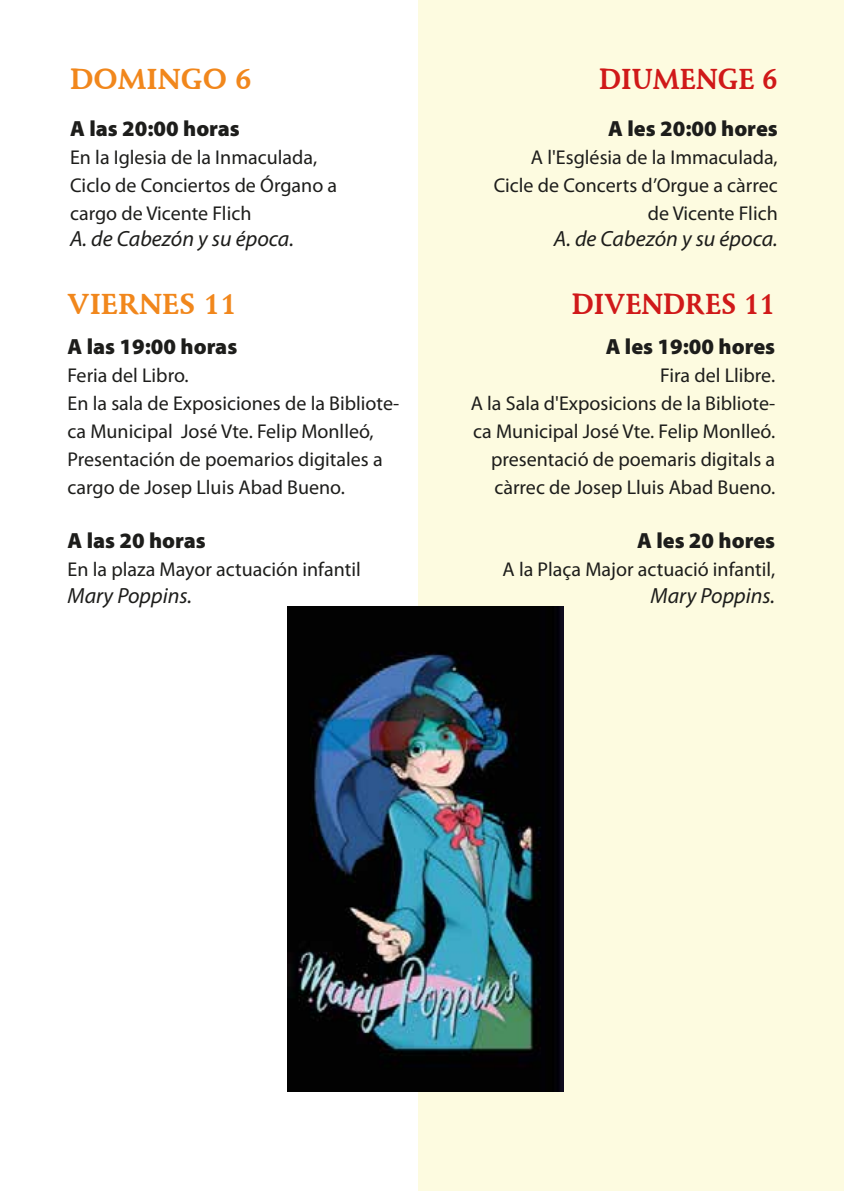
<style>
.page{position:relative;width:851px;height:1191px;background:#fff}
.page>*{position:absolute;margin:0;border:0;box-sizing:border-box;transform-origin:0 0}
.t1{font:700 28px "Schneidler BT";color:#d01919;scale:.94 1}
.t2{font:700 28px "Schneidler BT";color:#f1871c}
.t3{font:900 22px "Myriad Pro";color:#1d1d1b}
.t4{font:italic 22px "Myriad Pro";color:#1d1d1b}
.t5{font:20px/28px "Myriad Pro";color:#1d1d1b}
</style>
<div class="page">
<div style="left:418px;top:1px;width:425px;height:1190px;background:#fdfbe0"></div>
<img style="left:287px;top:606px;width:276px;height:485px">
<h1 class="t2" style="left:70px;top:62px;width:183px">DOMINGO 6</h1>
<p class="t3" style="left:70px;top:114px;width:171px">A las 20:00 horas</p>
<p class="t5" style="left:70px;top:143px;width:268px">En la Iglesia de la Inmaculada,<br>Ciclo de Conciertos de Órgano a cargo de Vicente Flich</p>
<p class="t4" style="left:70px;top:225px;width:225px">A. de Cabezón y su época.</p>
<h1 class="t2" style="left:67px;top:287px;width:171px">VIERNES 11</h1>
<p class="t3" style="left:67px;top:332px;width:171px">A las 19:00 horas</p>
<p class="t5" style="left:67px;top:361px;width:333px">Feria del Libro.<br>En la sala de Exposiciones de la Bibliote&shy;ca Municipal José Vte. Felip Monlleó, Presentación de poemarios digitales a cargo de Josep Lluis Abad Bueno.</p>
<p class="t3" style="left:67px;top:526px;width:140px">A las 20 horas</p>
<p class="t5" style="left:67px;top:555px;width:295px">En la plaza Mayor actuación infantil</p>
<p class="t4" style="left:67px;top:582px;width:126px">Mary Poppins.</p>
<h1 class="t1" style="left:599px;top:62px;width:191px">DIUMENGE 6</h1>
<p class="t3" style="left:608px;top:114px;width:171px">A les 20:00 hores</p>
<p class="t5" style="left:493px;top:143px;width:285px;text-align:right">A l'Església de la Immaculada,<br>Cicle de Concerts d’Orgue a càrrec de Vicente Flich</p>
<p class="t4" style="left:554px;top:225px;width:225px">A. de Cabezón y su época.</p>
<h1 class="t1" style="left:571px;top:287px;width:218px">DIVENDRES 11</h1>
<p class="t3" style="left:605px;top:332px;width:171px">A les 19:00 hores</p>
<p class="t5" style="left:470px;top:361px;width:306px;text-align:right">Fira del Llibre.<br>A la Sala d'Exposicions de la Bibliote&shy;ca Municipal José Vte. Felip Monlleó. presentació de poemaris digitals a càrrec de Josep Lluis Abad Bueno.</p>
<p class="t3" style="left:637px;top:526px;width:139px">A les 20 hores</p>
<p class="t5" style="left:502px;top:555px;width:274px">A la Plaça Major actuació infantil,</p>
<p class="t4" style="left:650px;top:582px;width:126px">Mary Poppins.</p>
</div>
